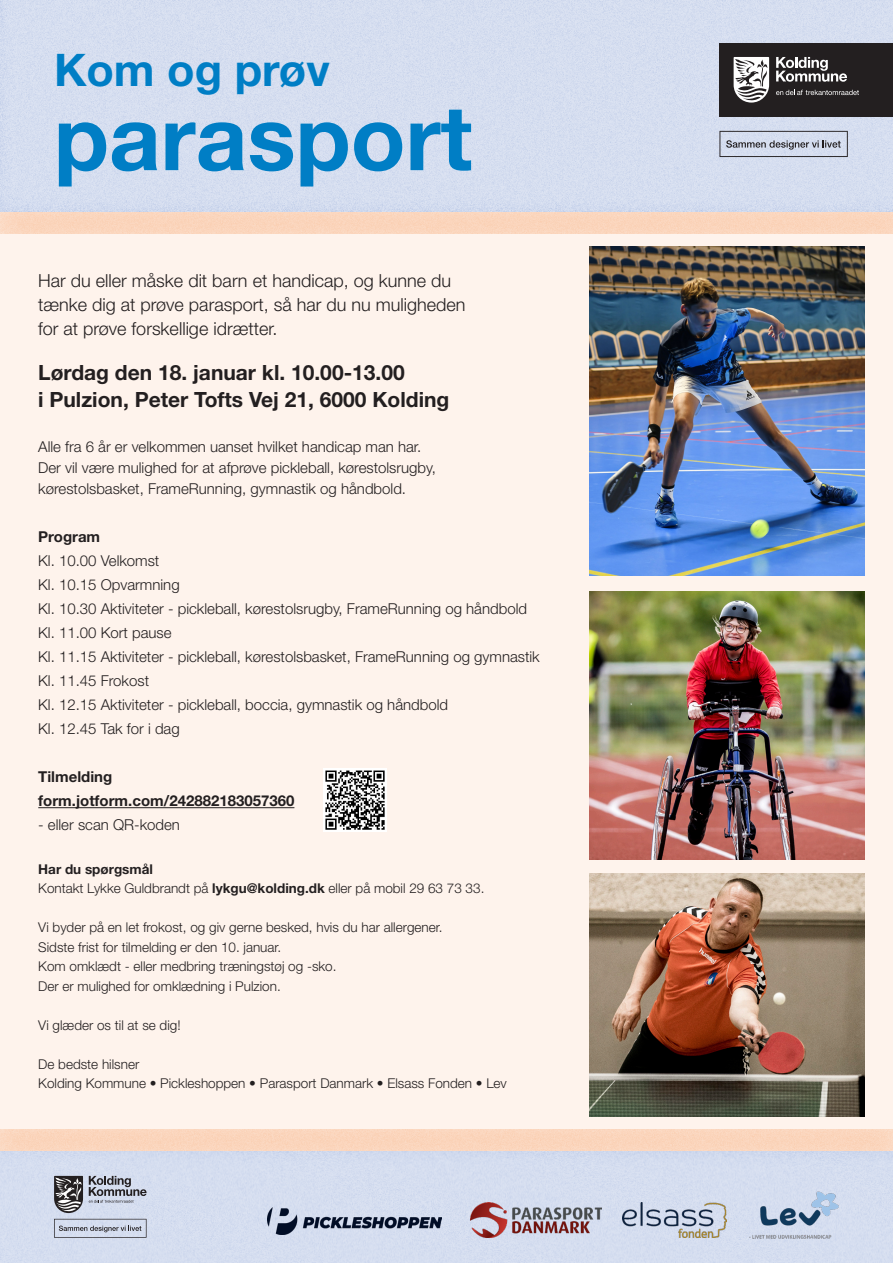
<style>
.page{position:relative;width:893px;height:1263px;background:#fff}
.page>*{position:absolute;margin:0;border:0;box-sizing:border-box;transform-origin:0 0}
.t1{font:700 90px "Helvetica Neue LT Std";color:#007ec5}
.t2{font:700 45px "Helvetica Neue LT Std";color:#007ec5}
.t3{font:700 21px "Helvetica Neue LT Std";color:#231f20}
.t4{font:300 18px/24px "Helvetica Neue LT Std";color:#231f20}
.t5{font:300 15px "Helvetica Neue LT Std";color:#231f20}
.t6{font:700 15px "Helvetica Neue LT Std";color:#231f20}
.t7{font:300 13.5px "Helvetica Neue LT Std";color:#231f20}
.t8{font:700 13.5px "Helvetica Neue LT Std";color:#231f20}
.s1{font-weight:700}
</style>
<div class="page">
<div style="left:0;top:1152px;width:893px;height:111px;background:#d5ddef"></div>
<div style="left:0;top:234px;width:893px;height:916px;background:#fef3ec"></div>
<div style="left:0;top:0;width:893px;height:216px;background:#d5def0"></div>
<img style="left:622px;top:1203px;width:104px;height:35px">
<img style="left:470px;top:1202px;width:131px;height:36px">
<img style="left:590px;top:247px;width:275px;height:329px">
<img style="left:267px;top:1207px;width:175px;height:27px">
<svg style="left:54px;top:1176px;width:29px;height:37px"></svg>
<svg style="left:89px;top:1176px;width:58px;height:27px;background:#a1a6b3"></svg>
<svg style="left:54px;top:1219px;width:93px;height:19px;background:#b8becd"></svg>
<div style="left:719px;top:43px;width:174px;height:74px;background:#231f20"></div>
<svg style="left:776px;top:57px;width:71px;height:25px"></svg>
<svg style="left:734px;top:57px;width:35px;height:46px"></svg>
<svg style="left:776px;top:90px;width:83px;height:5px"></svg>
<svg style="left:719px;top:131px;width:129px;height:26px"></svg>
<hr style="left:38px;top:807px;width:256px;height:1px;background:#231f20">
<div style="left:0;top:211px;width:893px;height:24px;background:#fbd5bd"></div>
<img style="left:590px;top:591px;width:275px;height:268px">
<img style="left:590px;top:874px;width:275px;height:242px">
<div style="left:0;top:1128px;width:893px;height:24px;background:#fbd5bc"></div>
<img style="left:324px;top:769px;width:63px;height:63px">
<img style="left:748px;top:1192px;width:92px;height:46px">
<p class="t2" style="left:54px;top:42px;width:277px">Kom og prøv</p>
<p class="t1" style="left:54px;top:82px;width:420px">parasport</p>
<p class="t4" style="left:38px;top:268px;width:429px">Har du eller måske dit barn et handicap, og kunne du tænke dig at prøve parasport, så har du nu muligheden for at prøve forskellige idrætter.</p>
<p class="t3" style="left:38px;top:360px;width:368px">Lørdag den 18. januar kl. 10.00-13.00</p>
<p class="t3" style="left:38px;top:387px;width:413px">i Pulzion, Peter Tofts Vej 21, 6000 Kolding</p>
<p class="t5" style="left:38px;top:438px;width:385px">Alle fra 6 år er velkommen uanset hvilket handicap man har.</p>
<p class="t5" style="left:38px;top:459px;width:399px">Der vil være mulighed for at afprøve pickleball, kørestolsrugby,</p>
<p class="t5" style="left:38px;top:480px;width:369px">kørestolsbasket, FrameRunning, gymnastik og håndbold.</p>
<p class="t6" style="left:38px;top:527px;width:63px">Program</p>
<p class="t5" style="left:38px;top:552px;width:123px">Kl. 10.00 Velkomst</p>
<p class="t5" style="left:38px;top:576px;width:143px">Kl. 10.15 Opvarmning</p>
<p class="t5" style="left:38px;top:600px;width:490px">Kl. 10.30 Aktiviteter - pickleball, kørestolsrugby, FrameRunning og håndbold</p>
<p class="t5" style="left:38px;top:624px;width:135px">Kl. 11.00 Kort pause</p>
<p class="t5" style="left:38px;top:648px;width:503px">Kl. 11.15 Aktiviteter - pickleball, kørestolsbasket, FrameRunning og gymnastik</p>
<p class="t5" style="left:38px;top:672px;width:112px">Kl. 11.45 Frokost</p>
<p class="t5" style="left:38px;top:696px;width:411px">Kl. 12.15 Aktiviteter - pickleball, boccia, gymnastik og håndbold</p>
<p class="t5" style="left:38px;top:720px;width:143px">Kl. 12.45 Tak for i dag</p>
<p class="t6" style="left:38px;top:767px;width:76px">Tilmelding</p>
<p class="t6" style="left:38px;top:791px;width:258px">form.jotform.com/242882183057360</p>
<p class="t5" style="left:38px;top:816px;width:143px">- eller scan QR-koden</p>
<p class="t8" style="left:38px;top:860px;width:116px">Har du spørgsmål</p>
<p class="t7" style="left:38px;top:880px;width:448px">Kontakt Lykke Guldbrandt på <span class="s1">lykgu@kolding.dk</span> eller på mobil 29 63 73 33.</p>
<p class="t7" style="left:38px;top:919px;width:406px">Vi byder på en let frokost, og giv gerne besked, hvis du har allergener.</p>
<p class="t7" style="left:38px;top:939px;width:245px">Sidste frist for tilmelding er den 10. januar.</p>
<p class="t7" style="left:38px;top:958px;width:300px">Kom omklædt - eller medbring træningstøj og -sko.</p>
<p class="t7" style="left:38px;top:978px;width:244px">Der er mulighed for omklædning i Pulzion.</p>
<p class="t7" style="left:38px;top:1017px;width:144px">Vi glæder os til at se dig!</p>
<p class="t7" style="left:38px;top:1056px;width:103px">De bedste hilsner</p>
<p class="t7" style="left:38px;top:1075px;width:470px">Kolding Kommune • Pickleshoppen • Parasport Danmark • Elsass Fonden • Lev</p>
</div>
